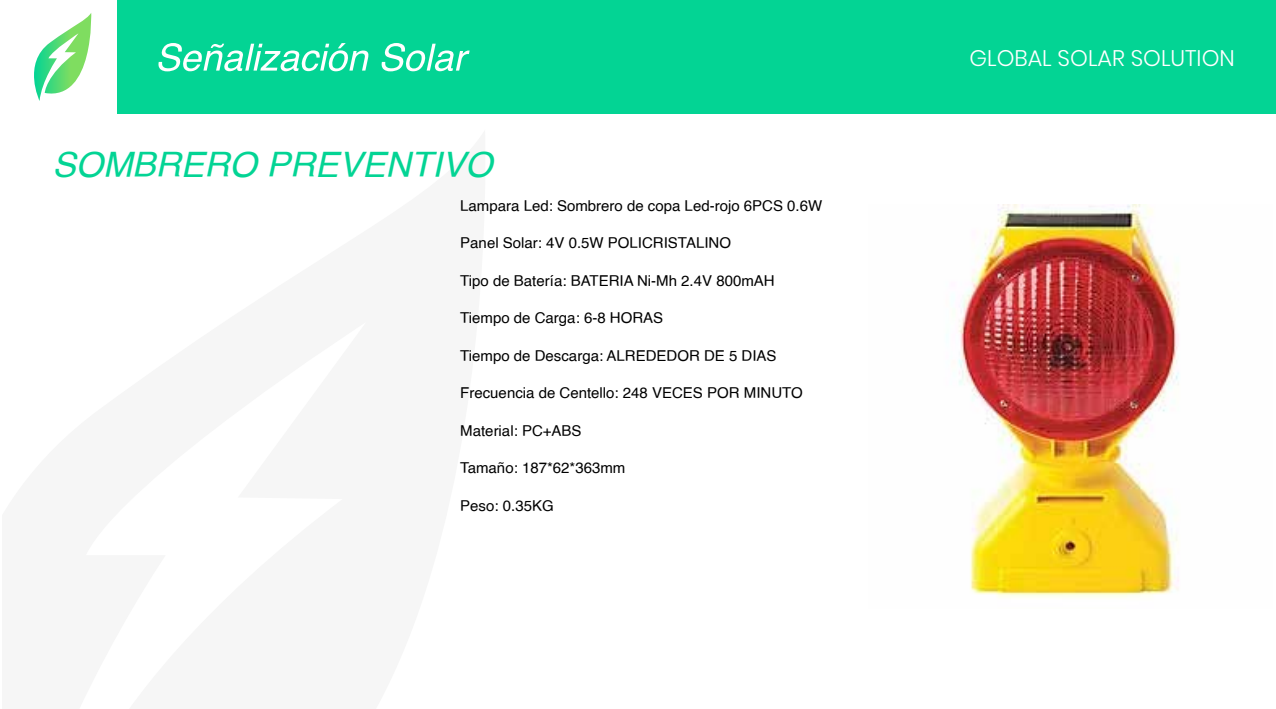
<style>
.page{position:relative;width:1276px;height:709px;background:#fff}
.page>*{position:absolute;margin:0;border:0;box-sizing:border-box;transform-origin:0 0}
.t1{font:italic 35px "Helvetica";color:#03d494}
.t2{font:300 22.5px "Poppins";color:#fff}
.t3{font:15px "Helvetica";color:#000}
</style>
<div class="page">
<img style="left:946px;top:204px;width:233px;height:394px">
<div style="left:118px;top:0;width:1158px;height:114px;background:#03d494"></div>
<svg style="left:158px;top:43px;width:311px;height:28px"></svg>
<svg style="left:34px;top:13px;width:58px;height:88px"></svg>
<h1 class="t1" style="left:52px;top:137px;width:442px">SOMBRERO PREVENTIVO</h1>
<p class="t3" style="left:460px;top:194px;width:363px">Lampara Led: Sombrero de copa Led-rojo 6PCS 0.6W</p>
<p class="t3" style="left:460px;top:231px;width:272px">Panel Solar: 4V 0.5W POLICRISTALINO</p>
<p class="t3" style="left:460px;top:269px;width:316px">Tipo de Batería: BATERIA Ni-Mh 2.4V 800mAH</p>
<p class="t3" style="left:460px;top:306px;width:204px">Tiempo de Carga: 6-8 HORAS</p>
<p class="t3" style="left:460px;top:344px;width:318px">Tiempo de Descarga: ALREDEDOR DE 5 DIAS</p>
<p class="t3" style="left:460px;top:381px;width:344px">Frecuencia de Centello: 248 VECES POR MINUTO</p>
<p class="t3" style="left:460px;top:419px;width:123px">Material: PC+ABS</p>
<p class="t3" style="left:460px;top:456px;width:167px">Tamaño: 187*62*363mm</p>
<p class="t3" style="left:460px;top:494px;width:95px">Peso: 0.35KG</p>
<h2 class="t2" style="left:969px;top:45px;width:267px">GLOBAL SOLAR SOLUTION</h2>
</div>
